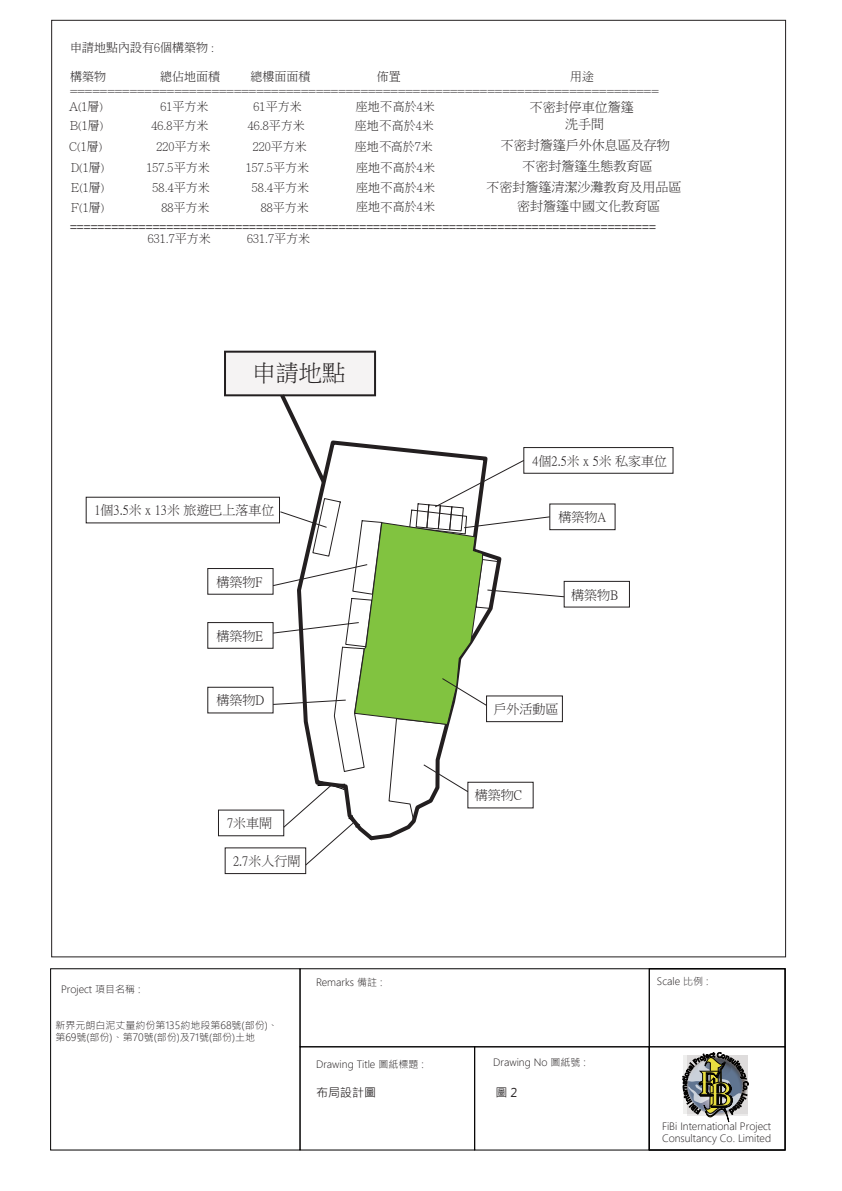
<style>
.page{position:relative;width:842px;height:1191px;background:#fff}
.page>*{position:absolute;margin:0;border:0;box-sizing:border-box;transform-origin:0 0}
.t1{font:23.2px "P Ming Li U";color:#231f20}
.t2{font:13px/16.6px "P Ming Li U";color:#231f20;text-align:center}
.t3{font:300 12px/14.4px "Adobe Ming Std";color:#231f20}
.t4{font:12px "Microsoft Jheng Hei";color:#231f20}
.t5{font:300 10px/12px "Microsoft Jheng Hei";color:#231f20}
</style>
<div class="page">
<div style="left:300px;top:1046px;width:175px;height:104px;border:1px solid #040303"></div>
<div style="left:474px;top:1046px;width:176px;height:104px;border:1px solid #040303"></div>
<div style="left:649px;top:968px;width:137px;height:182px;border:1px solid #040303"></div>
<svg style="left:85px;top:350px;width:589px;height:524px"></svg>
<svg style="left:682px;top:1046px;width:67px;height:77px"></svg>
<p class="t3" style="left:70px;top:40px;width:146px">申請地點內設有6個構築物 :</p>
<p class="t3" style="left:70px;top:69px;width:37px">構築物</p>
<p class="t3" style="left:160px;top:69px;width:61px">總佔地面積</p>
<p class="t3" style="left:250px;top:69px;width:62px">總樓面面積</p>
<p class="t3" style="left:377px;top:69px;width:25px">佈置</p>
<p class="t3" style="left:70px;top:69px;width:590px;text-indent:500px">用途===============================================================================</p>
<p class="t3" style="left:69px;top:99px;width:36px">A(1層)</p>
<p class="t3" style="left:160px;top:99px;width:50px">61平方米</p>
<p class="t3" style="left:254px;top:99px;width:50px">61平方米</p>
<p class="t3" style="left:356px;top:99px;width:81px">座地不高於4米</p>
<p class="t2" style="left:530px;top:99px;width:105px">不密封停車位簷篷洗手間</p>
<p class="t3" style="left:70px;top:117px;width:35px">B(1層)</p>
<p class="t3" style="left:151px;top:117px;width:59px">46.8平方米</p>
<p class="t3" style="left:248px;top:117px;width:59px">46.8平方米</p>
<p class="t3" style="left:355px;top:114px;width:81px;line-height:21.7px">座地不高於4米座地不高於7米</p>
<p class="t2" style="left:501px;top:137px;width:170px">不密封簷篷戶外休息區及存物</p>
<p class="t3" style="left:69px;top:139px;width:35px">C(1層)</p>
<p class="t3" style="left:157px;top:139px;width:56px">220平方米</p>
<p class="t3" style="left:253px;top:139px;width:56px">220平方米</p>
<p class="t3" style="left:71px;top:160px;width:35px">D(1層)</p>
<p class="t3" style="left:147px;top:160px;width:65px">157.5平方米</p>
<p class="t3" style="left:246px;top:160px;width:65px">157.5平方米</p>
<p class="t3" style="left:356px;top:160px;width:81px">座地不高於4米</p>
<p class="t2" style="left:522px;top:157px;width:131px">不密封簷篷生態教育區</p>
<p class="t2" style="left:486px;top:178px;width:196px">不密封簷篷清潔沙灘教育及用品區</p>
<p class="t3" style="left:71px;top:180px;width:35px">E(1層)</p>
<p class="t3" style="left:153px;top:180px;width:59px">58.4平方米</p>
<p class="t3" style="left:252px;top:180px;width:59px">58.4平方米</p>
<p class="t3" style="left:356px;top:180px;width:81px">座地不高於4米</p>
<p class="t3" style="left:71px;top:200px;width:35px">F(1層)</p>
<p class="t3" style="left:161px;top:200px;width:50px">88平方米</p>
<p class="t3" style="left:261px;top:200px;width:50px">88平方米</p>
<p class="t2" style="left:517px;top:198px;width:144px">密封簷篷中國文化教育區</p>
<p class="t3" style="left:356px;top:199px;width:81px">座地不高於4米</p>
<p class="t2" style="left:70px;top:217px;width:587px">=====================================================================================</p>
<p class="t3" style="left:148px;top:231px;width:65px">631.7平方米</p>
<p class="t3" style="left:247px;top:231px;width:65px">631.7平方米</p>
<h1 class="t1" style="left:252px;top:361px;width:94px">申請地點</h1>
<p class="t2" style="left:95px;top:502px;width:181px">1個3.5米 x 13米 旅遊巴上落車位</p>
<p class="t2" style="left:216px;top:573px;width:47px">構築物F</p>
<p class="t2" style="left:216px;top:627px;width:48px">構築物E</p>
<p class="t2" style="left:216px;top:692px;width:49px">構築物D</p>
<p class="t2" style="left:227px;top:815px;width:47px">7米車閘</p>
<p class="t2" style="left:233px;top:853px;width:69px">2.7米人行閘</p>
<p class="t5" style="left:61px;top:983px;width:81px">Project 項目名稱 :</p>
<p class="t5" style="left:55px;top:1019px;width:224px">新界元朗白泥丈量約份第135約地段第68號(部份)、第69號(部份)、第70號(部份)及71號(部份)土地</p>
<p class="t5" style="left:316px;top:976px;width:68px">Remarks 備註 :</p>
<p class="t5" style="left:316px;top:1058px;width:109px">Drawing Title 圖紙標題 :</p>
<p class="t4" style="left:316px;top:1085px;width:61px">布局設計圖</p>
<p class="t2" style="left:532px;top:452px;width:136px">4個2.5米 x 5米 私家車位</p>
<p class="t2" style="left:558px;top:509px;width:49px">構築物A</p>
<p class="t2" style="left:571px;top:586px;width:49px">構築物B</p>
<p class="t2" style="left:493px;top:701px;width:66px">戶外活動區</p>
<p class="t2" style="left:475px;top:787px;width:49px">構築物C</p>
<p class="t5" style="left:493px;top:1056px;width:94px">Drawing No 圖紙號 :</p>
<p class="t4" style="left:495px;top:1085px;width:23px">圖 2</p>
<p class="t5" style="left:657px;top:975px;width:53px">Scale 比例 :</p>
<p class="t5" style="left:662px;top:1120px;width:111px">FiBi International Project<br>Consultancy Co. Limited</p>
</div>
